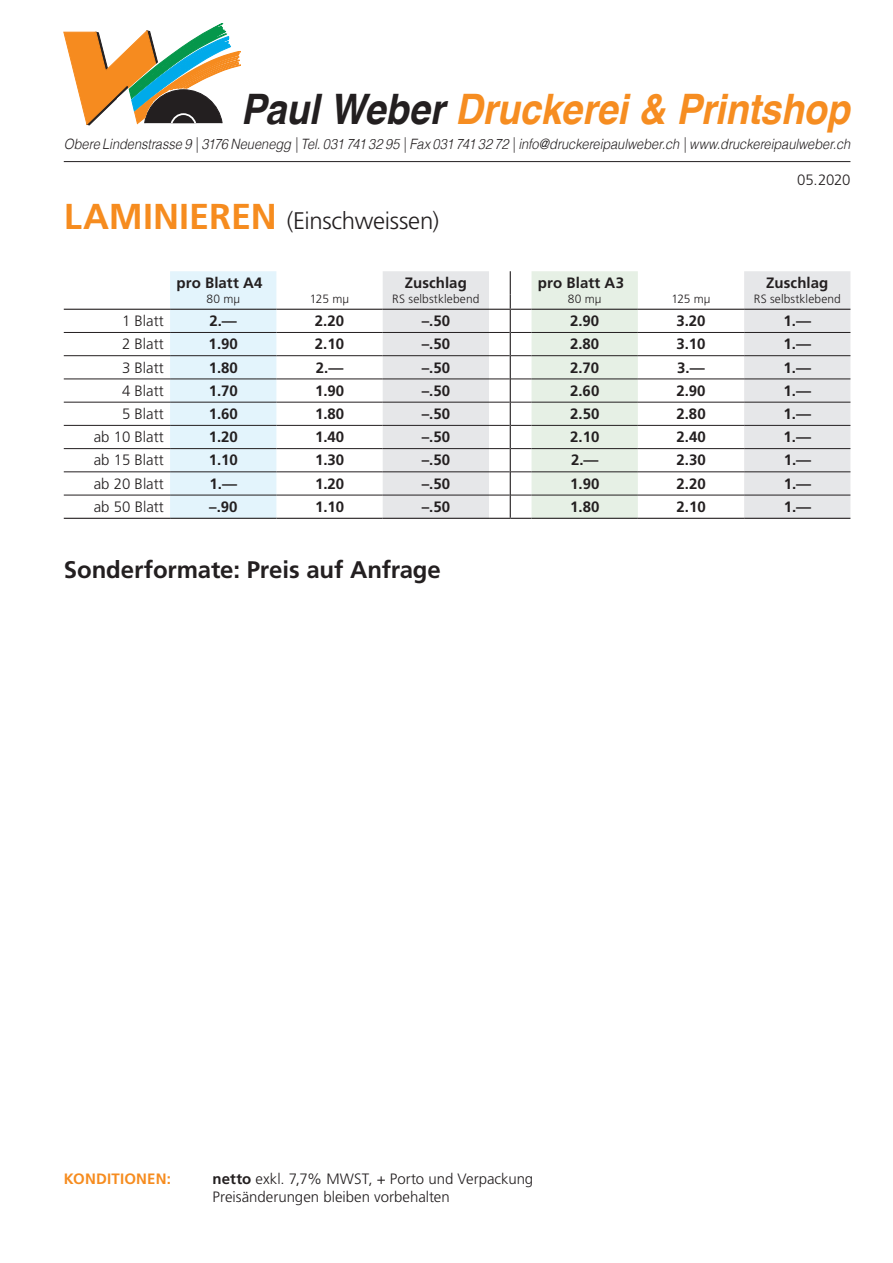
<style>
.page{position:relative;width:893px;height:1263px;background:#fff}
.page>*{position:absolute;margin:0;border:0;box-sizing:border-box;transform-origin:0 0}
.t1{font:italic 700 42px "Helvetica";letter-spacing:-.005em;color:#f68d21;scale:.9 1}
.t2{font:700 24px "Frutiger";letter-spacing:-.005em;color:#231f20}
.t3{font:300 24px "Frutiger";letter-spacing:-.015em;color:#231f20}
.t4{font:700 15px "Frutiger";color:#231f20}
.t5{font:300 15px/18px "Frutiger";color:#231f20}
.t6{font:700 15px "Frutiger";letter-spacing:.01em;color:#f68c1f}
.t7{font:italic 300 14.25px "Helvetica";letter-spacing:-.005em;color:#231f20;scale:.9 1}
.t8{font:300 12px "Frutiger";letter-spacing:.01em;color:#231f20}
.s1{color:#231f20}
.s2{font-weight:700;font-size:36px;color:#f68c1f}
.s3{font-weight:700}
</style>
<div class="page">
<div style="left:170px;top:271px;width:106px;height:247px;background:#e3f4fc"></div>
<svg style="left:383px;top:271px;width:467px;height:247px;fill:#e6e7e9"></svg>
<hr style="left:64px;top:309px;width:106px;height:1px;background:#231f20">
<hr style="left:170px;top:309px;width:106px;height:1px;background:#231f20">
<hr style="left:276px;top:309px;width:107px;height:1px;background:#231f20">
<hr style="left:383px;top:309px;width:106px;height:1px;background:#231f20">
<hr style="left:638px;top:309px;width:106px;height:1px;background:#231f20">
<hr style="left:744px;top:309px;width:106px;height:1px;background:#231f20">
<hr style="left:64px;top:332px;width:106px;height:1px;background:#231f20">
<hr style="left:170px;top:332px;width:106px;height:1px;background:#231f20">
<hr style="left:276px;top:332px;width:107px;height:1px;background:#231f20">
<hr style="left:383px;top:332px;width:106px;height:1px;background:#231f20">
<hr style="left:638px;top:332px;width:106px;height:1px;background:#231f20">
<hr style="left:744px;top:332px;width:106px;height:1px;background:#231f20">
<hr style="left:64px;top:355px;width:106px;height:1px;background:#231f20">
<hr style="left:170px;top:355px;width:106px;height:1px;background:#231f20">
<hr style="left:276px;top:355px;width:107px;height:1px;background:#231f20">
<hr style="left:383px;top:355px;width:106px;height:1px;background:#231f20">
<hr style="left:638px;top:355px;width:106px;height:1px;background:#231f20">
<hr style="left:744px;top:355px;width:106px;height:1px;background:#231f20">
<hr style="left:64px;top:495px;width:106px;height:1px;background:#231f20">
<hr style="left:170px;top:495px;width:106px;height:1px;background:#231f20">
<hr style="left:276px;top:495px;width:107px;height:1px;background:#231f20">
<hr style="left:383px;top:495px;width:106px;height:1px;background:#231f20">
<hr style="left:638px;top:495px;width:106px;height:1px;background:#231f20">
<hr style="left:744px;top:495px;width:106px;height:1px;background:#231f20">
<hr style="left:64px;top:379px;width:106px;height:1px;background:#231f20">
<hr style="left:170px;top:379px;width:106px;height:1px;background:#231f20">
<hr style="left:276px;top:379px;width:107px;height:1px;background:#231f20">
<hr style="left:383px;top:379px;width:106px;height:1px;background:#231f20">
<hr style="left:638px;top:379px;width:106px;height:1px;background:#231f20">
<hr style="left:744px;top:379px;width:106px;height:1px;background:#231f20">
<hr style="left:64px;top:402px;width:106px;height:1px;background:#231f20">
<hr style="left:170px;top:402px;width:106px;height:1px;background:#231f20">
<hr style="left:276px;top:402px;width:107px;height:1px;background:#231f20">
<hr style="left:383px;top:402px;width:106px;height:1px;background:#231f20">
<hr style="left:638px;top:402px;width:106px;height:1px;background:#231f20">
<hr style="left:744px;top:402px;width:106px;height:1px;background:#231f20">
<hr style="left:64px;top:425px;width:106px;height:1px;background:#231f20">
<hr style="left:170px;top:425px;width:106px;height:1px;background:#231f20">
<hr style="left:276px;top:425px;width:107px;height:1px;background:#231f20">
<hr style="left:383px;top:425px;width:106px;height:1px;background:#231f20">
<hr style="left:638px;top:425px;width:106px;height:1px;background:#231f20">
<hr style="left:744px;top:425px;width:106px;height:1px;background:#231f20">
<hr style="left:64px;top:448px;width:106px;height:1px;background:#231f20">
<hr style="left:170px;top:448px;width:106px;height:1px;background:#231f20">
<hr style="left:276px;top:448px;width:107px;height:1px;background:#231f20">
<hr style="left:383px;top:448px;width:106px;height:1px;background:#231f20">
<hr style="left:638px;top:448px;width:106px;height:1px;background:#231f20">
<hr style="left:744px;top:448px;width:106px;height:1px;background:#231f20">
<hr style="left:64px;top:472px;width:106px;height:1px;background:#231f20">
<hr style="left:170px;top:472px;width:106px;height:1px;background:#231f20">
<hr style="left:276px;top:472px;width:107px;height:1px;background:#231f20">
<hr style="left:383px;top:472px;width:106px;height:1px;background:#231f20">
<hr style="left:638px;top:472px;width:106px;height:1px;background:#231f20">
<hr style="left:744px;top:472px;width:106px;height:1px;background:#231f20">
<hr style="left:64px;top:518px;width:106px;height:1px;background:#231f20">
<hr style="left:170px;top:518px;width:106px;height:1px;background:#231f20">
<hr style="left:276px;top:518px;width:107px;height:1px;background:#231f20">
<hr style="left:383px;top:518px;width:106px;height:1px;background:#231f20">
<hr style="left:638px;top:518px;width:106px;height:1px;background:#231f20">
<hr style="left:744px;top:518px;width:106px;height:1px;background:#231f20">
<svg style="left:489px;top:271px;width:149px;height:248px"></svg>
<svg style="left:64px;top:24px;width:177px;height:101px"></svg>
<hr style="left:64px;top:161px;width:786px;height:1px;background:#231f20">
<h1 class="t1" style="left:241px;top:74px;width:678px"><span class="s1">Paul Weber</span> Druckerei &amp; Printshop</h1>
<p class="t7" style="left:64px;top:132px;width:875px">Obere Lindenstrasse 9 | 3176 Neuenegg | Tel. 031 741 32 95 | Fax 031 741 32 72 | info@druckereipaulweber.ch | www.druckereipaulweber.ch</p>
<p class="t5" style="left:797px;top:171px;width:55px">05.2020</p>
<h2 class="t3" style="left:64px;top:207px;width:377px"><span class="s2">LAMINIEREN</span> (Einschweissen)</h2>
<p class="t4" style="left:176px;top:274px;width:88px">pro Blatt A4</p>
<p class="t4" style="left:405px;top:274px;width:64px">Zuschlag</p>
<p class="t4" style="left:538px;top:274px;width:88px">pro Blatt A3</p>
<p class="t4" style="left:766px;top:274px;width:64px">Zuschlag</p>
<p class="t8" style="left:206px;top:292px;width:35px">80 mµ</p>
<p class="t8" style="left:310px;top:292px;width:41px">125 mµ</p>
<p class="t8" style="left:392px;top:292px;width:89px">RS selbstklebend</p>
<p class="t8" style="left:568px;top:292px;width:35px">80 mµ</p>
<p class="t8" style="left:671px;top:292px;width:41px">125 mµ</p>
<p class="t8" style="left:754px;top:292px;width:89px">RS selbstklebend</p>
<p class="t5" style="left:122px;top:312px;width:43px">1 Blatt</p>
<p class="t4" style="left:209px;top:312px;width:29px">2.—</p>
<p class="t4" style="left:315px;top:312px;width:31px">2.20</p>
<p class="t4" style="left:422px;top:312px;width:30px">–.50</p>
<p class="t4" style="left:570px;top:312px;width:31px">2.90</p>
<p class="t4" style="left:676px;top:312px;width:31px">3.20</p>
<p class="t4" style="left:784px;top:312px;width:29px">1.—</p>
<p class="t5" style="left:122px;top:335px;width:43px">2 Blatt</p>
<p class="t4" style="left:209px;top:335px;width:31px">1.90</p>
<p class="t4" style="left:315px;top:335px;width:31px">2.10</p>
<p class="t4" style="left:422px;top:335px;width:30px">–.50</p>
<p class="t4" style="left:570px;top:335px;width:31px">2.80</p>
<p class="t4" style="left:676px;top:335px;width:31px">3.10</p>
<p class="t4" style="left:784px;top:335px;width:29px">1.—</p>
<p class="t5" style="left:122px;top:358px;width:43px">3 Blatt</p>
<p class="t4" style="left:209px;top:358px;width:31px">1.80</p>
<p class="t4" style="left:316px;top:358px;width:29px">2.—</p>
<p class="t4" style="left:422px;top:358px;width:30px">–.50</p>
<p class="t4" style="left:570px;top:358px;width:31px">2.70</p>
<p class="t4" style="left:677px;top:358px;width:29px">3.—</p>
<p class="t4" style="left:784px;top:358px;width:29px">1.—</p>
<p class="t5" style="left:122px;top:381px;width:43px">4 Blatt</p>
<p class="t4" style="left:209px;top:382px;width:31px">1.70</p>
<p class="t4" style="left:315px;top:382px;width:31px">1.90</p>
<p class="t4" style="left:422px;top:382px;width:30px">–.50</p>
<p class="t4" style="left:570px;top:382px;width:31px">2.60</p>
<p class="t4" style="left:676px;top:382px;width:31px">2.90</p>
<p class="t4" style="left:784px;top:382px;width:29px">1.—</p>
<p class="t5" style="left:122px;top:405px;width:43px">5 Blatt</p>
<p class="t4" style="left:209px;top:405px;width:31px">1.60</p>
<p class="t4" style="left:315px;top:405px;width:31px">1.80</p>
<p class="t4" style="left:422px;top:405px;width:30px">–.50</p>
<p class="t4" style="left:570px;top:405px;width:31px">2.50</p>
<p class="t4" style="left:676px;top:405px;width:31px">2.80</p>
<p class="t4" style="left:784px;top:405px;width:29px">1.—</p>
<p class="t5" style="left:94px;top:428px;width:72px">ab 10 Blatt</p>
<p class="t4" style="left:209px;top:428px;width:31px">1.20</p>
<p class="t4" style="left:315px;top:428px;width:31px">1.40</p>
<p class="t4" style="left:422px;top:428px;width:30px">–.50</p>
<p class="t4" style="left:570px;top:428px;width:31px">2.10</p>
<p class="t4" style="left:676px;top:428px;width:31px">2.40</p>
<p class="t4" style="left:784px;top:428px;width:29px">1.—</p>
<p class="t5" style="left:94px;top:451px;width:72px">ab 15 Blatt</p>
<p class="t4" style="left:209px;top:451px;width:31px">1.10</p>
<p class="t4" style="left:315px;top:451px;width:31px">1.30</p>
<p class="t4" style="left:422px;top:451px;width:30px">–.50</p>
<p class="t4" style="left:571px;top:451px;width:29px">2.—</p>
<p class="t4" style="left:676px;top:451px;width:31px">2.30</p>
<p class="t4" style="left:784px;top:451px;width:29px">1.—</p>
<p class="t5" style="left:94px;top:474px;width:72px">ab 20 Blatt</p>
<p class="t4" style="left:210px;top:475px;width:29px">1.—</p>
<p class="t4" style="left:315px;top:475px;width:31px">1.20</p>
<p class="t4" style="left:422px;top:475px;width:30px">–.50</p>
<p class="t4" style="left:570px;top:475px;width:31px">1.90</p>
<p class="t4" style="left:676px;top:475px;width:31px">2.20</p>
<p class="t4" style="left:784px;top:475px;width:29px">1.—</p>
<p class="t5" style="left:94px;top:498px;width:72px">ab 50 Blatt</p>
<p class="t4" style="left:209px;top:498px;width:30px">–.90</p>
<p class="t4" style="left:315px;top:498px;width:31px">1.10</p>
<p class="t4" style="left:422px;top:498px;width:30px">–.50</p>
<p class="t4" style="left:570px;top:498px;width:31px">1.80</p>
<p class="t4" style="left:676px;top:498px;width:31px">2.10</p>
<p class="t4" style="left:784px;top:498px;width:29px">1.—</p>
<h2 class="t2" style="left:64px;top:555px;width:379px">Sonderformate: Preis auf Anfrage</h2>
<p class="t6" style="left:64px;top:1170px;width:109px">KONDITIONEN:</p>
<p class="t5" style="left:213px;top:1170px;width:322px"><span class="s3">netto</span> exkl. 7,7% MWST, + Porto und Verpackung<br>Preisänderungen bleiben vorbehalten</p>
</div>
